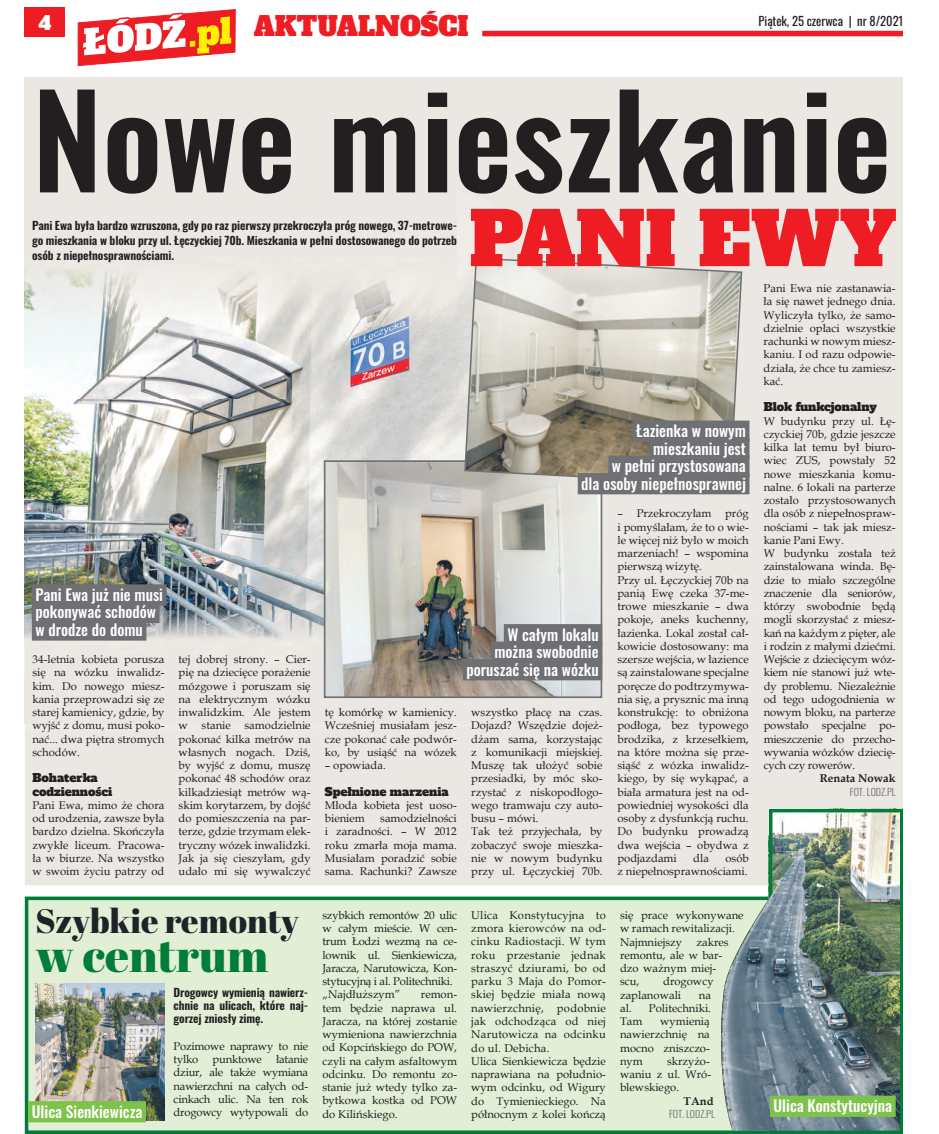
<style>
.page{position:relative;width:939px;height:1134px;background:#fff}
.page>*{position:absolute;margin:0;border:0;box-sizing:border-box;transform-origin:0 0}
.t1{font:600 126.88px "Oswald";color:#231f20}
.t2{font:73.62px "Alfa Slab One";color:#ee1d23}
.t3{font:46.62px "Abril Fatface";color:#007d38}
.t4{font:33.75px "Abril Fatface";letter-spacing:-.005em;color:#1f2227}
.t5{font:26.25px "Alfa Slab One";color:#ee1d23}
.t6{font:18.75px "Alfa Slab One";color:#fff}
.t7{font:500 15.5px/17.5px "Oswald";color:#fff;text-align:right}
.t8{font:12.5px "Oswald";letter-spacing:-.005em;color:#231f20}
.t9{font:11.25px/13.2px "Book Antiqua";color:#231f20;text-align:justify}
.t10{font:11.25px/13.2px "Book Antiqua";letter-spacing:.02em;color:#231f20}
.t11{font:600 11.25px/13.2px "Oswald";letter-spacing:-.01em;color:#231f20;text-align:justify;scale:1.05 1}
.t12{font:11.25px/13.2px "Book Antiqua";letter-spacing:-.02em;color:#231f20}
.t13{font:11.25px/13.2px "Alfa Slab One";letter-spacing:-.005em;color:#231f20;scale:1.05 1}
.t14{font:700 11.25px "Book Antiqua";color:#231f20}
.t15{font:300 10px "Oswald";color:#6c6d70}
</style>
<div class="page">
<div style="left:482px;top:31px;width:422px;height:5px;background:#ee1d23"></div>
<div style="left:25px;top:7px;width:40px;height:30px;background:#ee1d23"></div>
<svg style="left:77px;top:9px;width:159px;height:58px"></svg>
<div style="left:25px;top:896px;width:879px;height:238px;background:#e2efd6;border:4px solid #007d38"></div>
<img style="left:25px;top:257px;width:432px;height:353px">
<svg style="left:24px;top:78px;width:1px;height:320px"></svg>
<div style="left:457px;top:257px;width:446px;height:353px;background:#ebe8e4"></div>
<div style="left:502px;top:78px;width:401px;height:320px;background:#ebe8e4"></div>
<div style="left:24px;top:610px;width:268px;height:113px;background:#ebe8e4"></div>
<img style="left:25px;top:650px;width:44px;height:13px">
<div style="left:69px;top:650px;width:223px;height:13px;background:#ebe8e4"></div>
<div style="left:25px;top:723px;width:878px;height:162px;background:#ebe8e4"></div>
<div style="left:292px;top:723px;width:611px;height:20px;background:#ebe8e4"></div>
<div style="left:25px;top:676px;width:878px;height:47px;background:#ebe8e4"></div>
<img style="left:25px;top:610px;width:299px;height:40px">
<div style="left:32px;top:584px;width:135px;height:22px;background:#6f7073"></div>
<div style="left:32px;top:602px;width:127px;height:21px;background:#6f7073"></div>
<div style="left:32px;top:619px;width:114px;height:22px;background:#6f7073"></div>
<img style="left:327px;top:463px;width:272px;height:232px">
<div style="left:324px;top:460px;width:278px;height:238px;border:2px solid #6f7073"></div>
<svg style="left:463px;top:257px;width:280px;height:229px;background:#c3beb3"></svg>
<div style="left:633px;top:421px;width:116px;height:21px;background:#6f7073"></div>
<div style="left:650px;top:438px;width:99px;height:21px;background:#6f7073"></div>
<div style="left:608px;top:456px;width:141px;height:21px;background:#6f7073"></div>
<div style="left:578px;top:473px;width:171px;height:21px;background:#6f7073"></div>
<div style="left:504px;top:624px;width:98px;height:21px;background:#6f7073"></div>
<div style="left:491px;top:642px;width:111px;height:21px;background:#6f7073"></div>
<div style="left:463px;top:659px;width:139px;height:21px;background:#6f7073"></div>
<img style="left:774px;top:814px;width:125px;height:315px">
<div style="left:769px;top:809px;width:135px;height:325px;border:4px solid #007d38"></div>
<svg style="left:718px;top:893px;width:150px;height:237px;background:#768a8c"></svg>
<img style="left:35px;top:983px;width:129px;height:137px">
<div style="left:770px;top:1096px;width:126px;height:21px;background:#7dc34a"></div>
<div style="left:28px;top:1101px;width:118px;height:21px;background:#7dc34a"></div>
<h3 class="t6" style="left:38px;top:7px;width:15px">4</h3>
<h3 class="t5" style="left:254px;top:4px;width:216px">AKTUALNOŚCI</h3>
<p class="t8" style="left:759px;top:10px;width:146px">Piątek, 25 czerwca | nr 8/2021</p>
<h1 class="t1" style="left:32px;top:28px;width:861px">Nowe mieszkanie</h1>
<p class="t11" style="left:32px;top:217px;width:406px;line-height:15px">Pani Ewa była bardzo wzruszona, gdy po raz pierwszy przekroczyła próg nowego, 37-metrowe&shy;go mieszkania w bloku przy ul. Łęczyckiej 70b. Mieszkania w pełni dostosowanego do potrzeb osób z niepełnosprawnościami.</p>
<h3 class="t7" style="left:35px;top:584px;width:129px;text-align:left">Pani Ewa już nie musi pokonywać schodów w drodze do domu</h3>
<p class="t9" style="left:32px;top:652px;width:134px">34-letnia kobieta porusza się na wózku inwalidz&shy;kim. Do nowego miesz&shy;kania przeprowadzi się ze starej kamienicy, gdzie, by wyjść z domu, musi poko&shy;nać... dwa piętra stromych schodów.</p>
<p class="t13" style="left:32px;top:771px;width:78px">Bohaterka codzienności</p>
<p class="t9" style="left:32px;top:798px;width:134px">Pani Ewa, mimo że chora od urodzenia, zawsze była bardzo dzielna. Skończyła zwykłe liceum. Pracowa&shy;ła w biurze. Na wszystko w swoim życiu patrzy od</p>
<p class="t9" style="left:179px;top:652px;width:134px">tej dobrej strony. – Cier&shy;pię na dziecięce porażenie mózgowe i poruszam się na elektrycznym wózku inwalidzkim. Ale jestem w stanie samodzielnie pokonać kilka metrów na własnych nogach. Dziś, by wyjść z domu, muszę pokonać 48 schodów oraz kilkadziesiąt metrów wą&shy;skim korytarzem, by dojść do pomieszczenia na par&shy;terze, gdzie trzymam elek&shy;tryczny wózek inwalidzki.<br>Jak ja się cieszyłam, gdy udało mi się wywalczyć</p>
<p class="t9" style="left:325px;top:705px;width:134px">tę komórkę w kamienicy.<br>Wcześniej musiałam jesz&shy;cze pokonać całe podwór&shy;ko, by usiąść na wózek</p>
<p class="t9" style="left:325px;top:758px;width:63px">– opowiada.</p>
<p class="t13" style="left:325px;top:784px;width:119px">Spełnione marzenia</p>
<p class="t9" style="left:325px;top:798px;width:134px">Młoda kobieta jest uoso&shy;bieniem</p>
<p class="t9" style="left:325px;top:811px;width:134px;text-indent:55px">samodzielności i zaradności. – W 2012 roku zmarła moja mama.<br>Musiałam poradzić sobie sama. Rachunki? Zawsze</p>
<h2 class="t2" style="left:469px;top:175px;width:429px">PANI EWY</h2>
<h3 class="t7" style="left:581px;top:420px;width:166px">Łazienka w nowym mieszkaniu jest<br>w pełni przystosowana<br>dla osoby niepełnosprawnej</h3>
<h3 class="t7" style="left:466px;top:624px;width:134px">W całym lokalu można swobodnie poruszać się na wózku</h3>
<p class="t9" style="left:471px;top:705px;width:133px;text-align:left">wszystko płacę na czas.<br>Dojazd? Wszędzie dojeż&shy;dżam sama, korzystając z komunikacji miejskiej.<br>Muszę tak ułożyć sobie przesiadki, by móc sko&shy;rzystać z niskopodłogo&shy;wego tramwaju czy auto&shy;busu – mówi.<br>Tak też przyjechała, by zobaczyć swoje mieszka&shy;nie w nowym budynku przy ul. Łęczyckiej 70b.</p>
<p class="t9" style="left:617px;top:507px;width:133px;text-align:left">– Przekroczyłam próg i pomyślałam, że to o wie&shy;le więcej niż było w moich marzeniach! – wspomina pierwszą wizytę.<br>Przy ul. Łęczyckiej 70b na panią Ewę czeka 37-me&shy;trowe mieszkanie – dwa pokoje, aneks kuchenny, łazienka. Lokal został cał&shy;kowicie dostosowany: ma szersze wejścia, w łazience są zainstalowane specjalne poręcze do podtrzymywa&shy;nia się, a prysznic ma inną konstrukcję: to obniżona podłoga, bez typowego brodzika, z krzesełkiem, na które można się prze&shy;siąść z wózka inwalidz&shy;kiego, by się wykąpać, a biała armatura jest na od&shy;powiedniej wysokości dla osoby z dysfunkcją ruchu.<br>Do budynku prowadzą dwa wejścia – obydwa z podjazdami</p>
<p class="t9" style="left:693px;top:851px;width:17px">dla</p>
<p class="t9" style="left:617px;top:851px;width:133px;text-align:right">osób<br>z niepełnosprawnościami.</p>
<p class="t9" style="left:764px;top:281px;width:134px">Pani Ewa nie zastanawia&shy;ła się nawet jednego dnia.<br>Wyliczyła tylko, że samo&shy;dzielnie opłaci wszystkie rachunki w nowym miesz&shy;kaniu. I od razu odpowie&shy;działa, że chce tu zamiesz&shy;kać.</p>
<p class="t13" style="left:764px;top:400px;width:109px">Blok funkcjonalny</p>
<p class="t9" style="left:764px;top:414px;width:134px;text-align:left">W budynku przy ul. Łę&shy;czyckiej 70b, gdzie jeszcze kilka lat temu był biuro&shy;wiec ZUS, powstały 52 nowe mieszkania komu&shy;nalne. 6 lokali na parterze zostało przystosowanych dla osób z niepełnospraw&shy;nościami – tak jak miesz&shy;kanie Pani Ewy.<br>W budynku została też zainstalowana winda. Bę&shy;dzie to miało szczególne znaczenie dla seniorów, którzy swobodnie będą mogli skorzystać z miesz&shy;kań na każdym z pięter, ale i rodzin z małymi dziećmi.<br>Wejście z dziecięcym wóz&shy;kiem nie stanowi już wte&shy;dy problemu. Niezależnie od tego udogodnienia w nowym bloku, na parterze powstało specjalne po&shy;mieszczenie do przecho&shy;wywania wózków dziecię&shy;cych czy rowerów.</p>
<p class="t14" style="left:820px;top:771px;width:77px">Renata Nowak</p>
<p class="t15" style="left:850px;top:783px;width:47px">FOT. LODZ.PL</p>
<h3 class="t4" style="left:35px;top:897px;width:265px">Szybkie remonty</h3>
<h3 class="t3" style="left:35px;top:923px;width:235px">w centrum</h3>
<h3 class="t7" style="left:32px;top:1101px;width:112px">Ulica Sienkiewicza</h3>
<p class="t11" style="left:174px;top:984px;width:130px">Drogowcy wymienią nawierz&shy;chnie na ulicach, które naj&shy;gorzej zniosły zimę.</p>
<p class="t12" style="left:174px;top:1039px;width:136px">Pozimowe naprawy to nie tylko</p>
<p class="t9" style="left:174px;top:1052px;width:136px;text-indent:103px">łatanie dziur, ale także wymiana nawierzchni na całych od&shy;cinkach ulic. Na ten rok drogowcy wytypowali do</p>
<p class="t12" style="left:213px;top:1052px;width:51px">punktowe</p>
<p class="t12" style="left:322px;top:908px;width:136px">szybkich remontów 20 ulic w całym mieście. W cen&shy;trum Łodzi wezmą na ce&shy;lownik ul. Sienkiewicza,<br>Jaracza, Narutowicza, Kon&shy;stytucyjną i al. Politechniki. „Najdłuższym”</p>
<p class="t9" style="left:322px;top:988px;width:136px;text-indent:98px">remon&shy;tem będzie naprawa ul.<br>Jaracza, na której zostanie wymieniona nawierzchnia od Kopcińskiego do POW, czyli na całym asfaltowym odcinku. Do remontu zo&shy;stanie już wtedy tylko za&shy;bytkowa kostka od POW do Kilińskiego.</p>
<p class="t10" style="left:471px;top:908px;width:136px">Ulica Konstytucyjna to zmora kierowców na od&shy;cinku Radiostacji. W tym roku przestanie jednak straszyć dziurami, bo od parku 3 Maja do Pomor&shy;skiej będzie miała nową nawierzchnię, podobnie jak odchodząca od niej<br>Narutowicza na odcinku do ul. Debicha.<br>Ulica Sienkiewicza będzie naprawiana na południo&shy;wym odcinku, od Wigury do Tymienieckiego. Na północnym z kolei kończą</p>
<p class="t9" style="left:620px;top:908px;width:125px;text-align:left">się prace wykonywane w ramach rewitalizacji.<br>Najmniejszy</p>
<p class="t9" style="left:620px;top:935px;width:110px;text-align:left;text-indent:76px">zakres remontu, ale w bar&shy;dzo ważnym miej&shy;scu,</p>
<p class="t9" style="left:620px;top:974px;width:95px;text-indent:43px">drogowcy zaplanowali</p>
<p class="t9" style="left:620px;top:988px;width:93px;text-indent:79px">na al. Politechniki.<br>Tam</p>
<p class="t9" style="left:620px;top:1014px;width:91px;text-indent:40px">wymienią nawierzchnię na mocno zniszczo&shy;nym</p>
<p class="t9" style="left:620px;top:1054px;width:93px;text-indent:47px">skrzyżo&shy;waniu z ul. Wró&shy;blewskiego.</p>
<p class="t14" style="left:684px;top:1093px;width:32px">TAnd</p>
<p class="t15" style="left:669px;top:1105px;width:47px">FOT. LODZ.PL</p>
<h3 class="t7" style="left:773px;top:1095px;width:120px">Ulica Konstytucyjna</h3>
</div>
